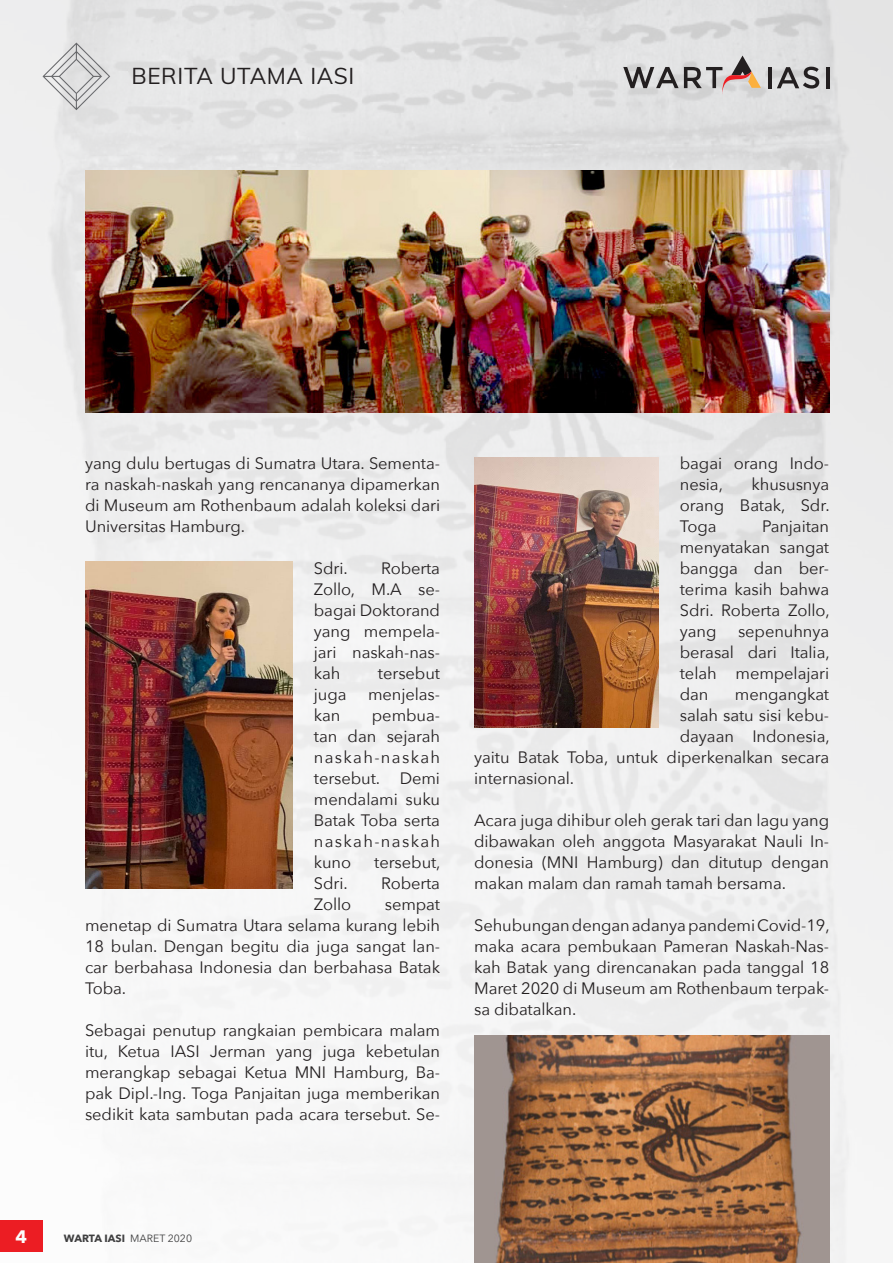
<style>
.page{position:relative;width:893px;height:1263px;background:#fff}
.page>*{position:absolute;margin:0;border:0;box-sizing:border-box;transform-origin:0 0}
.t1{font:22.5px "Muli";letter-spacing:.03em;color:#231f20}
.t2{font:700 18px "Avenir Next";color:#fff}
.t3{font:16.5px/21px "Avenir Next";letter-spacing:-.005em;color:#231f20;text-align:justify}
.t4{font:700 10.5px "Avenir Next";color:#3e3e3f}
.s1{font-weight:400}
</style>
<div class="page">
<img style="left:0;top:0;width:893px;height:1263px">
<img style="left:85px;top:561px;width:208px;height:327px">
<img style="left:85px;top:170px;width:744px;height:242px">
<img style="left:474px;top:457px;width:185px;height:271px">
<hr style="left:768px;top:67px;width:3px;height:21px;background:#231f20">
<svg style="left:777px;top:67px;width:42px;height:22px"></svg>
<hr style="left:826px;top:67px;width:4px;height:21px;background:#231f20">
<svg style="left:623px;top:56px;width:138px;height:39px;background:#bbb5b4"></svg>
<img style="left:474px;top:1035px;width:355px;height:228px">
<p class="t1" style="left:131px;top:60px;width:224px">BERITA UTAMA IASI</p>
<p class="t3" style="left:85px;top:452px;width:357px">yang dulu bertugas di Sumatra Utara. Sementa&shy;ra naskah-naskah yang rencananya dipamerkan di Museum am Rothenbaum adalah koleksi dari Universitas Hamburg.</p>
<p class="t3" style="left:314px;top:557px;width:35px">Sdri.</p>
<p class="t3" style="left:314px;top:557px;width:128px;text-indent:67px">Roberta Zollo, M.A se&shy;bagai Doktorand yang mempela&shy;jari naskah-nas&shy;kah</p>
<p class="t3" style="left:378px;top:662px;width:64px">tersebut</p>
<p class="t3" style="left:314px;top:683px;width:34px">juga</p>
<p class="t3" style="left:368px;top:683px;width:74px">menjelas-</p>
<p class="t3" style="left:314px;top:704px;width:28px">kan</p>
<p class="t3" style="left:314px;top:704px;width:128px;text-indent:58px">pembua&shy;tan dan sejarah naskah-naskah tersebut. Demi mendalami suku Batak Toba serta naskah-naskah kuno</p>
<p class="t3" style="left:374px;top:851px;width:68px">tersebut,</p>
<p class="t3" style="left:314px;top:872px;width:35px">Sdri.</p>
<p class="t3" style="left:381px;top:872px;width:61px">Roberta</p>
<p class="t3" style="left:314px;top:893px;width:39px">Zollo</p>
<p class="t3" style="left:85px;top:893px;width:357px;text-indent:300px">sempat menetap di Sumatra Utara selama kurang lebih 18 bulan. Dengan begitu dia juga sangat lan&shy;car berbahasa Indonesia dan berbahasa Batak Toba.</p>
<p class="t3" style="left:85px;top:1019px;width:357px">Sebagai penutup rangkaian pembicara malam itu, Ketua IASI Jerman yang juga kebetulan merangkap sebagai Ketua MNI Hamburg, Ba&shy;pak Dipl.-Ing. Toga Panjaitan juga memberikan sedikit kata sambutan pada acara tersebut. Se-</p>
<p class="t3" style="left:680px;top:452px;width:151px">bagai orang Indo&shy;nesia,</p>
<p class="t3" style="left:680px;top:473px;width:151px;text-indent:72px">khususnya orang Batak, Sdr.<br>Toga</p>
<p class="t3" style="left:680px;top:515px;width:151px;text-indent:82px">Panjaitan menyatakan sangat bangga dan ber&shy;terima kasih bahwa Sdri. Roberta Zollo, yang</p>
<p class="t3" style="left:680px;top:620px;width:151px;text-indent:58px">sepenuhnya berasal dari Italia, telah mempelajari dan</p>
<p class="t3" style="left:735px;top:683px;width:96px">mengangkat</p>
<p class="t3" style="left:680px;top:704px;width:151px">salah satu sisi kebu-</p>
<p class="t3" style="left:680px;top:725px;width:151px">dayaan Indonesia,</p>
<p class="t3" style="left:474px;top:746px;width:357px">yaitu Batak Toba, untuk diperkenalkan secara</p>
<p class="t3" style="left:474px;top:767px;width:102px">internasional.</p>
<p class="t3" style="left:474px;top:809px;width:357px">Acara juga dihibur oleh gerak tari dan lagu yang dibawakan oleh anggota Masyarakat Nauli In&shy;donesia (MNI Hamburg) dan ditutup dengan makan malam dan ramah tamah bersama.</p>
<p class="t3" style="left:474px;top:914px;width:357px">Sehubungan dengan adanya pandemi Covid-19, maka acara pembukaan Pameran Naskah-Nas&shy;kah Batak yang direncanakan pada tanggal 18<br>Maret 2020 di Museum am Rothenbaum terpak&shy;sa dibatalkan.</p>
<p class="t2" style="left:15px;top:1221px;width:13px">4</p>
<p class="t4" style="left:64px;top:1229px;width:130px">WARTA IASI <span class="s1">MARET 2020</span></p>
</div>
